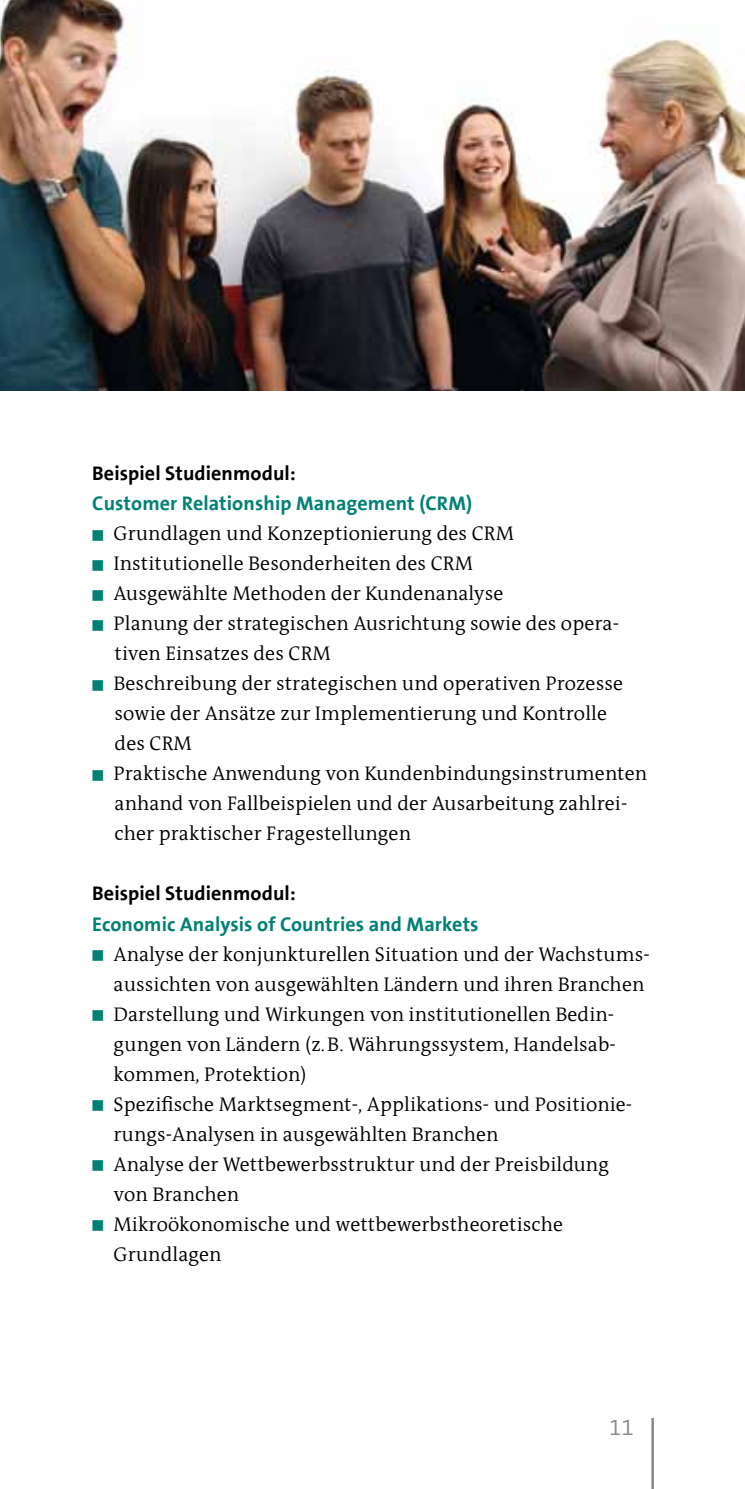
<style>
.page{position:relative;width:745px;height:1489px;background:#fff}
.page>*{position:absolute;margin:0;border:0;box-sizing:border-box;transform-origin:0 0}
.t1{font:22.5px "FHM The Sans Expert";color:#87888a}
.t2{font:20px/30px "FHM Antiqua";letter-spacing:.005em;color:#000}
.t3{font:700 20px "FHM Antiqua";letter-spacing:.005em;color:#008174}
.t4{font:700 20px "FHM Antiqua";letter-spacing:.005em;color:#000}
.s1{color:#008174}
</style>
<div class="page">
<hr style="left:651px;top:1417px;width:2px;height:71px;background:#878781">
<img style="left:0;top:0;width:744px;height:390px">
<p class="t4" style="left:92px;top:463px;width:205px">Beispiel Studienmodul:</p>
<p class="t3" style="left:92px;top:493px;width:381px">Customer Relationship Management (CRM)</p>
<p class="t2" style="left:92px;top:519px;width:423px"><span class="s1">■</span> Grundlagen und Konzeptionierung des CRM</p>
<p class="t2" style="left:92px;top:549px;width:382px"><span class="s1">■</span> Institutionelle Besonderheiten des CRM</p>
<p class="t2" style="left:92px;top:579px;width:412px"><span class="s1">■</span> Ausgewählte Methoden der Kundenanalyse</p>
<p class="t2" style="left:114px;top:609px;width:505px;text-indent:-22px"><span class="s1">■</span> Planung der strategischen Ausrichtung sowie des opera&shy;tiven Einsatzes des CRM</p>
<p class="t2" style="left:114px;top:669px;width:509px;text-indent:-22px"><span class="s1">■</span> Beschreibung der strategischen und operativen Prozesse sowie der Ansätze zur Implementierung und Kontrolle des CRM</p>
<p class="t2" style="left:114px;top:759px;width:533px;text-indent:-22px"><span class="s1">■</span> Praktische Anwendung von Kundenbindungsinstrumenten anhand von Fallbeispielen und der Ausarbeitung zahlrei&shy;cher praktischer Fragestellungen</p>
<p class="t4" style="left:92px;top:883px;width:205px">Beispiel Studienmodul:</p>
<p class="t3" style="left:92px;top:913px;width:387px">Economic Analysis of Countries and Markets</p>
<p class="t2" style="left:92px;top:939px;width:558px;text-align:right"><span class="s1">■</span> Analyse der konjunkturellen Situation und der Wachstums&shy;aussichten von ausgewählten Ländern und ihren Branchen</p>
<p class="t2" style="left:113px;top:999px;width:503px;text-align:justify;text-indent:-21px"><span class="s1">■</span> Darstellung und Wirkungen von institutionellen Bedin&shy;gungen von Ländern (z. B. Währungssystem, Handelsab&shy;kommen, Protektion)</p>
<p class="t2" style="left:113px;top:1089px;width:520px;text-indent:-21px"><span class="s1">■</span> Spezifische Marktsegment-, Applikations- und Positionie&shy;rungs-Analysen in ausgewählten Branchen</p>
<p class="t2" style="left:113px;top:1149px;width:496px;text-indent:-21px"><span class="s1">■</span> Analyse der Wettbewerbsstruktur und der Preisbildung von Branchen</p>
<p class="t2" style="left:113px;top:1209px;width:451px;text-indent:-21px"><span class="s1">■</span> Mikroökonomische und wettbewerbstheoretische<br>Grundlagen</p>
<p class="t1" style="left:608px;top:1412px;width:26px">11</p>
</div>
